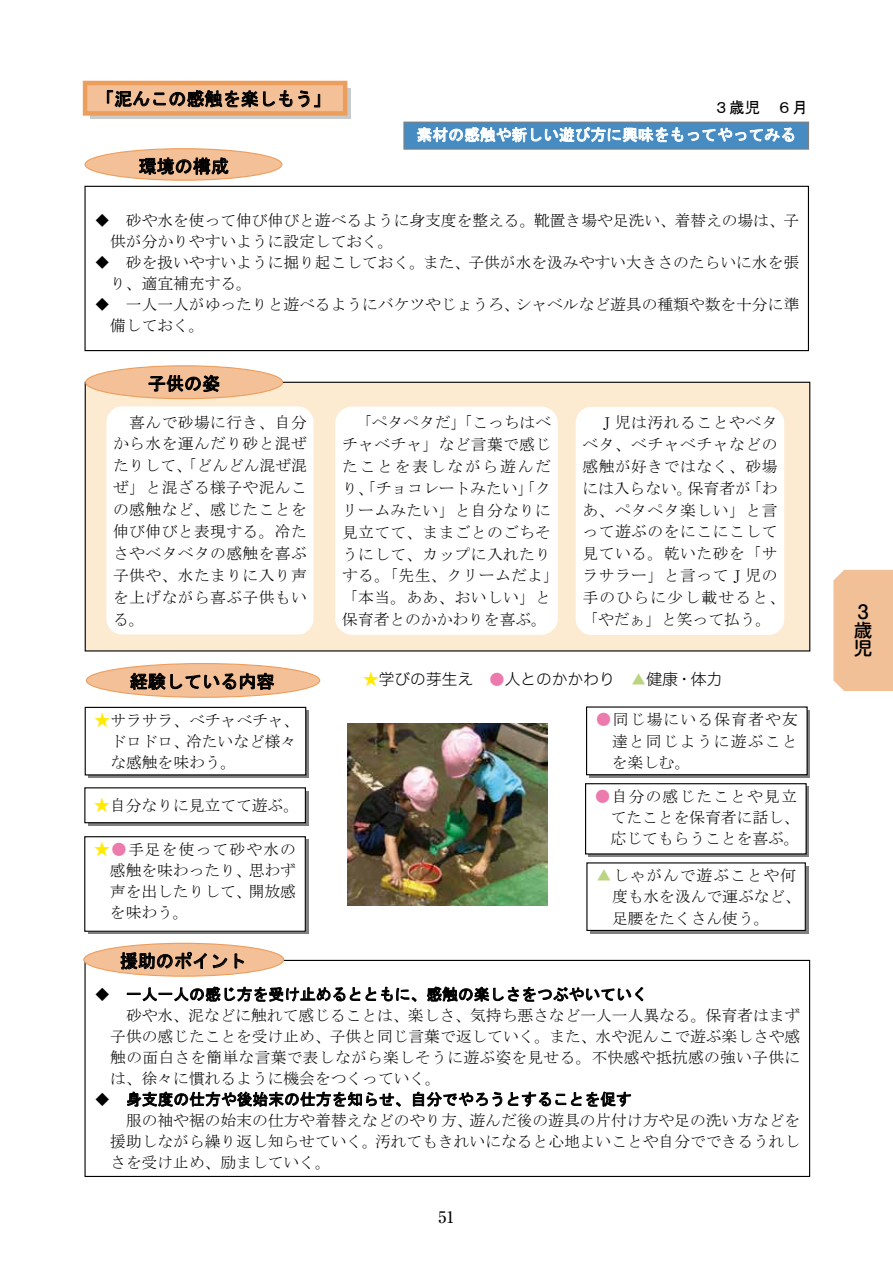
<style>
.page{position:relative;width:893px;height:1263px;background:#fff}
.page>*{position:absolute;margin:0;border:0;box-sizing:border-box;transform-origin:0 0}
.t1{font:18px "MS Gothic";letter-spacing:.005em;color:#000}
.t2{font:500 18px/36.2px "Shin M Go Pro";color:#000}
.t3{font:500 15.9px "Ryumin Pro";color:#000}
.t4{font:15.75px/21px "MS Mincho";color:#000}
.t5{font:15.75px/21.9px "MS Mincho";letter-spacing:.02em;color:#000}
.t6{font:15.75px/21.9px "MS Mincho";letter-spacing:.035em;color:#000}
.t7{font:15.75px "MS Gothic";letter-spacing:.005em;color:#000}
.t8{font:15.75px "MS Gothic";letter-spacing:.005em;color:#fff}
.t9{font:15.75px "Hira Maru Std W2";color:#000}
.t10{font:15.75px "Century";color:#000}
.s1{color:#ffea00}
.s2{font-family:"MS Mincho";color:#ec7aac}
.s3{font-family:"MS Mincho";color:#bbd480}
.s4{font-family:"Hira Maru Std W2";color:#ffea00}
.s5{color:#ec7aac}
.s6{color:#bbd480}
</style>
<div class="page">
<div style="left:90px;top:88px;width:260px;height:31px;background:#c9caca"></div>
<div style="left:85px;top:382px;width:725px;height:269px;background:#fcead1"></div>
<div style="left:84px;top:186px;width:725px;height:165px;border:1px solid #000"></div>
<svg style="left:427px;top:987px;width:216px;height:15px"></svg>
<svg style="left:127px;top:1091px;width:274px;height:16px"></svg>
<svg style="left:413px;top:1092px;width:89px;height:15px"></svg>
<svg style="left:508px;top:1092px;width:123px;height:15px"></svg>
<div style="left:404px;top:122px;width:404px;height:27px;background:#468cc3"></div>
<div style="left:403px;top:122px;width:406px;height:28px;border:1px solid #808080"></div>
<svg style="left:417px;top:127px;width:377px;height:15px"></svg>
<svg style="left:88px;top:710px;width:221px;height:68px"></svg>
<div style="left:85px;top:707px;width:221px;height:68px;background:#fff"></div>
<div style="left:85px;top:707px;width:221px;height:68px;border:1px solid #000"></div>
<div style="left:590px;top:710px;width:220px;height:68px;background:linear-gradient(to right,#808080,#808080)"></div>
<div style="left:587px;top:707px;width:220px;height:68px;background:#fff"></div>
<div style="left:586px;top:706px;width:222px;height:69px;border:1px solid #000"></div>
<div style="left:590px;top:866px;width:218px;height:67px;background:#808080"></div>
<div style="left:587px;top:863px;width:218px;height:67px;background:#fff"></div>
<div style="left:586px;top:862px;width:220px;height:69px;border:1px solid #000"></div>
<div style="left:88px;top:840px;width:220px;height:94px;background:#808080"></div>
<div style="left:85px;top:837px;width:220px;height:94px;background:#fff"></div>
<div style="left:84px;top:836px;width:222px;height:96px;border:1px solid #000"></div>
<div style="left:589px;top:787px;width:220px;height:70px;background:linear-gradient(to right,#808080,#808080)"></div>
<div style="left:586px;top:784px;width:220px;height:70px;background:#fff"></div>
<div style="left:585px;top:783px;width:222px;height:71px;border:1px solid #000"></div>
<svg style="left:88px;top:791px;width:220px;height:35px"></svg>
<div style="left:85px;top:788px;width:220px;height:35px;background:#fff"></div>
<div style="left:84px;top:787px;width:222px;height:36px;border:1px solid #000"></div>
<img style="left:348px;top:724px;width:199px;height:181px">
<div style="left:85px;top:83px;width:260px;height:30px;background:#f3c097"></div>
<div style="left:83px;top:81px;width:264px;height:35px;border:4px solid #ec9e5d"></div>
<svg style="left:107px;top:90px;width:185px;height:17px"></svg>
<svg style="left:298px;top:90px;width:22px;height:17px"></svg>
<div style="left:85px;top:149px;width:197px;height:31px;background:#f3c097;border-radius:50%"></div>
<div style="left:84px;top:148px;width:198px;height:33px;border:1px solid #ec9e5d;border-radius:50%"></div>
<svg style="left:139px;top:157px;width:90px;height:31px"></svg>
<div style="left:86px;top:366px;width:197px;height:33px;background:#f3c097;border-radius:50%"></div>
<div style="left:85px;top:365px;width:198px;height:34px;border:1px solid #ec9e5d;border-radius:50%"></div>
<svg style="left:149px;top:375px;width:70px;height:17px"></svg>
<div style="left:86px;top:663px;width:234px;height:34px;background:#f3c097;border-radius:50%"></div>
<div style="left:86px;top:663px;width:234px;height:35px;border:1px solid #ec9e5d;border-radius:50%"></div>
<svg style="left:130px;top:673px;width:144px;height:35px"></svg>
<div style="left:84px;top:943px;width:200px;height:33px;background:#f3c097;border-radius:50%"></div>
<div style="left:83px;top:943px;width:201px;height:34px;border:1px solid #ec9e5d;border-radius:50%"></div>
<svg style="left:120px;top:952px;width:297px;height:50px"></svg>
<div style="left:106px;top:406px;width:207px;height:228px;background:#fff;border-radius:16px"></div>
<div style="left:335px;top:407px;width:223px;height:228px;background:#fff;border-radius:17px"></div>
<div style="left:576px;top:407px;width:208px;height:228px;background:#fff;border-radius:16px"></div>
<div style="left:833px;top:570px;width:60px;height:121px;background:#f2c097"></div>
<p class="t1" style="left:96px;top:90px;width:236px">「泥んこの感触を楽しもう」</p>
<p class="t1" style="left:139px;top:157px;width:92px">環境の構成</p>
<p class="t7" style="left:713px;top:99px;width:96px">３歳児 ６月</p>
<p class="t8" style="left:417px;top:127px;width:381px">素材の感触や新しい遊び方に興味をもってやってみる</p>
<p class="t4" style="left:110px;top:210px;width:690px;text-indent:-16px">◆ 砂や水を使って伸び伸びと遊べるように身支度を整える。靴置き場や足洗い、着替えの場は、子供が分かりやすいように設定しておく。</p>
<p class="t4" style="left:110px;top:252px;width:690px;text-indent:-16px">◆ 砂を扱いやすいように掘り起こしておく。また、子供が水を汲みやすい大きさのたらいに水を張り、適宜補充する。</p>
<p class="t4" style="left:110px;top:294px;width:690px;text-indent:-16px">◆ 一人一人がゆったりと遊べるようにバケツやじょうろ、シャベルなど遊具の種類や数を十分に準備しておく。</p>
<p class="t1" style="left:148px;top:374px;width:74px">子供の姿</p>
<p class="t4" style="left:113px;top:411px;width:195px;line-height:21.9px;text-align:justify;text-indent:16px">喜んで砂場に行き、自分から水を運んだり砂と混ぜたりして、「どんどん混ぜ混ぜ」と混ざる様子や泥んこの感触など、感じたことを伸び伸びと表現する。冷たさやベタベタの感触を喜ぶ子供や、水たまりに入り声を上げながら喜ぶ子供もいる。</p>
<p class="t5" style="left:342px;top:411px;width:218px;text-indent:14px">「ペタペタだ」「こっちはベチャベチャ」など言葉で感じたことを表しながら遊んだり、「チョコレートみたい」「クリームみたい」と自分なりに見立てて、ままごとのごちそうにして、カップに入れたりする。「先生、クリームだよ」「本当。ああ、おいしい」と保育者とのかかわりを喜ぶ。</p>
<p class="t6" style="left:582px;top:411px;width:204px;text-indent:16px">Ｊ児は汚れることやベタベタ、ベチャベチャなどの感触が好きではなく、砂場には入らない。保育者が「わあ、ペタペタ楽しい」と言って遊ぶのをにこにこして見ている。乾いた砂を「サラサラー」と言ってＪ児の手のひらに少し載せると、「やだぁ」と笑って払う。</p>
<p class="t1" style="left:130px;top:672px;width:146px">経験している内容</p>
<p class="t9" style="left:363px;top:668px;width:361px"><span class="s1">★</span>学びの芽生え <span class="s2">●</span>人とのかかわり <span class="s3">▲</span>健康・体力</p>
<p class="t4" style="left:110px;top:710px;width:191px;text-indent:-16px"><span class="s4">★</span>サラサラ、べチャべチャ、ドロドロ、冷たいなど様々な感触を味わう。</p>
<p class="t4" style="left:612px;top:709px;width:188px;text-align:justify;text-indent:-16px"><span class="s5">●</span>同じ場にいる保育者や友達と同じように遊ぶことを楽しむ。</p>
<p class="t4" style="left:94px;top:794px;width:206px"><span class="s4">★</span>自分なりに見立てて遊ぶ。</p>
<p class="t4" style="left:110px;top:839px;width:188px;text-align:justify;text-indent:-16px"><span class="s4">★</span><span class="s5">●</span>手足を使って砂や水の感触を味わったり、思わず声を出したりして、開放感を味わう。</p>
<p class="t1" style="left:120px;top:952px;width:128px">援助のポイント</p>
<p class="t4" style="left:611px;top:786px;width:190px;text-indent:-16px"><span class="s5">●</span>自分の感じたことや見立てたことを保育者に話し、応じてもらうことを喜ぶ。</p>
<p class="t4" style="left:612px;top:865px;width:190px;text-indent:-16px"><span class="s6">▲</span>しゃがんで遊ぶことや何度も水を汲んで運ぶなど、足腰をたくさん使う。</p>
<p class="t7" style="left:94px;top:986px;width:555px">◆ 一人一人の感じ方を受け止めるとともに、感触の楽しさをつぶやいていく</p>
<p class="t4" style="left:110px;top:1005px;width:692px;text-align:justify;text-indent:16px">砂や水、泥などに触れて感じることは、楽しさ、気持ち悪さなど一人一人異なる。保育者はまず子供の感じたことを受け止め、子供と同じ言葉で返していく。また、水や泥んこで遊ぶ楽しさや感触の面白さを簡単な言葉で表しながら楽しそうに遊ぶ姿を見せる。不快感や抵抗感の強い子供には、徐々に慣れるように機会をつくっていく。</p>
<p class="t7" style="left:94px;top:1091px;width:539px">◆ 身支度の仕方や後始末の仕方を知らせ、自分でやろうとすることを促す</p>
<p class="t4" style="left:110px;top:1110px;width:692px;text-align:justify;text-indent:16px">服の袖や裾の始末の仕方や着替えなどのやり方、遊んだ後の遊具の片付け方や足の洗い方などを援助しながら繰り返し知らせていく。汚れてもきれいになると心地よいことや自分でできるうれしさを受け止め、励ましていく。</p>
<p class="t3" style="left:438px;top:1204px;width:17px">51</p>
<p class="t10" style="left:438px;top:1215px;width:19px">51</p>
<p class="t2" style="left:854px;top:592px;width:20px">3児</p>
<p class="t2" style="left:854px;top:610px;width:20px">歳</p>
</div>
